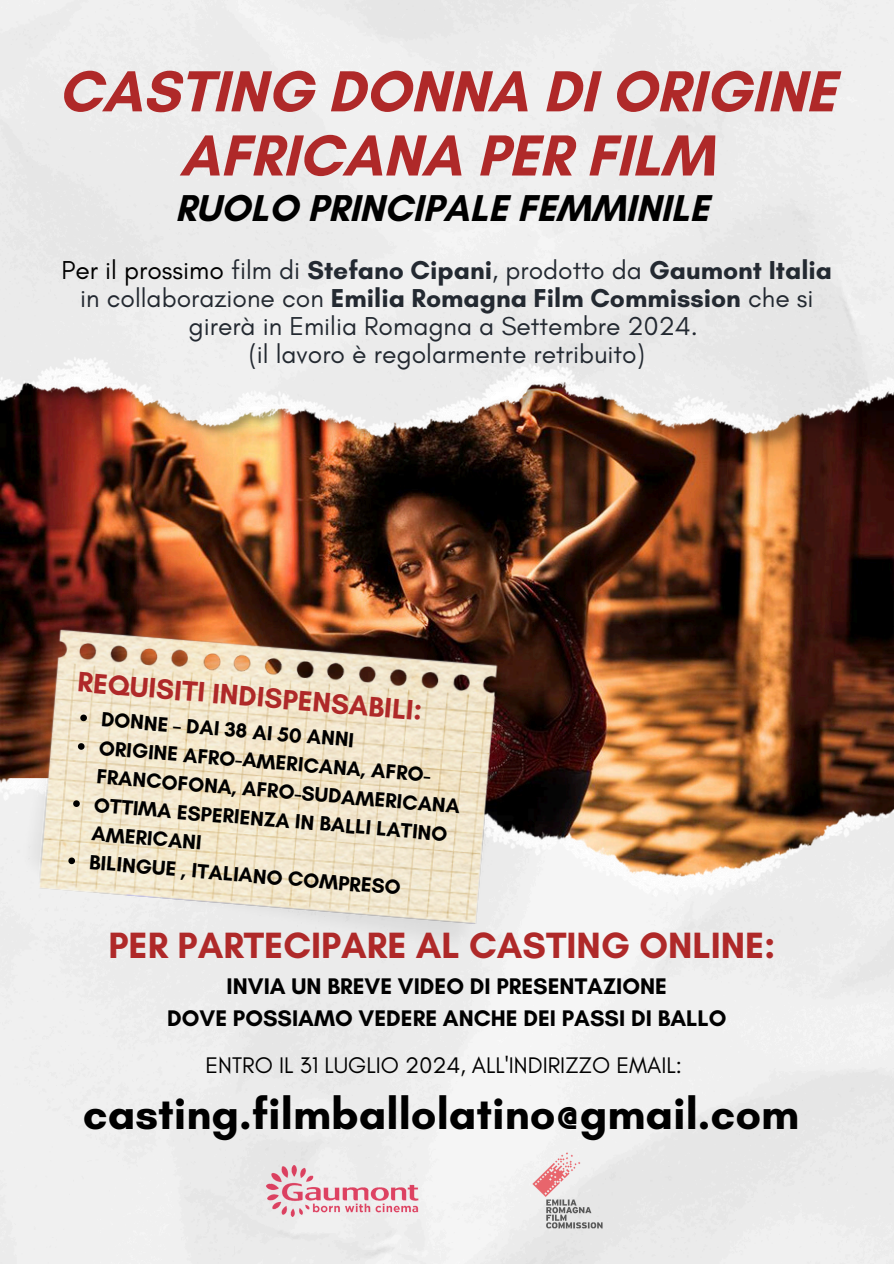
<style>
.page{position:relative;width:894px;height:1264px;background:#fff}
.page>*{position:absolute;margin:0;border:0;box-sizing:border-box;transform-origin:0 0}
.t1{font:700 58.95px/64.2px "Glacial Indifference";color:#af2929;text-align:center}
.t2{font:700 45px "Glacial Indifference";color:#000}
.t3{font:700 38.1px "Glacial Indifference";color:#000}
.t4{font:700 37.2px "Glacial Indifference";color:#af2929}
.t5{font:700 28.65px "Glacial Indifference";color:#af2929}
.t6{font:26.4px/28.2px "Glacial Indifference";color:#232931;text-align:center}
.t7{font:700 22.95px/32.1px "Glacial Indifference";color:#000;text-align:center}
.t8{font:22.95px "Glacial Indifference";color:#000}
.t9{font:700 20.85px/29.1px "Glacial Indifference";color:#000}
.s1{color:#000}
.s2{font-weight:700}
</style>
<div class="page">
<img style="left:0;top:459px;width:893px;height:320px">
<img style="left:0;top:0;width:893px;height:459px">
<img style="left:0;top:779px;width:893px;height:484px">
<img style="left:0;top:577px;width:577px;height:400px">
<img style="left:524px;top:1141px;width:86px;height:97px">
<img style="left:266px;top:1165px;width:152px;height:51px">
<svg style="left:80px;top:714px;width:7px;height:7px"></svg>
<svg style="left:78px;top:743px;width:7px;height:7px"></svg>
<svg style="left:73px;top:800px;width:7px;height:7px"></svg>
<svg style="left:68px;top:857px;width:7px;height:7px"></svg>
<h1 class="t1" style="left:58px;top:59px;width:779px">CASTING DONNA DI ORIGINE<br>AFRICANA PER FILM</h1>
<h3 class="t3" style="left:175px;top:184px;width:535px">RUOLO PRINCIPALE FEMMINILE</h3>
<p class="t6" style="left:61px;top:256px;width:772px"><span class="s1">Per il prossimo</span> film di <span class="s2">Stefano Cipani</span>, prodotto da <span class="s2">Gaumont Italia </span>in collaborazione con <span class="s2">Emilia Romagna Film Commission</span> che si girerà in Emilia Romagna a Settembre 2024.<br>(il lavoro è regolarmente retribuito)</p>
<h5 class="t5" style="left:79px;top:663px;width:347px;rotate:5deg">REQUISITI INDISPENSABILI:</h5>
<p class="t9" style="left:103px;top:703px;width:255px;rotate:5deg">DONNE – DAI 38 AI 50 ANNI</p>
<p class="t9" style="left:98px;top:760px;width:366px;rotate:5deg">FRANCOFONA, AFRO-SUDAMERICANA</p>
<p class="t9" style="left:100px;top:732px;width:337px;rotate:5deg">ORIGINE AFRO-AMERICANA, AFRO-</p>
<p class="t9" style="left:96px;top:789px;width:356px;rotate:5deg">OTTIMA ESPERIENZA IN BALLI LATINO<br>AMERICANI</p>
<p class="t9" style="left:91px;top:846px;width:314px;rotate:5deg">BILINGUE , ITALIANO COMPRESO</p>
<p class="t4" style="left:108px;top:922px;width:668px">PER PARTECIPARE AL CASTING ONLINE:</p>
<p class="t7" style="left:167px;top:970px;width:560px">INVIA UN BREVE VIDEO DI PRESENTAZIONE<br>DOVE POSSIAMO VEDERE ANCHE DEI PASSI DI BALLO</p>
<h3 class="t8" style="left:205px;top:1051px;width:478px">ENTRO IL 31 LUGLIO 2024, ALL'INDIRIZZO EMAIL:</h3>
<p class="t2" style="left:83px;top:1086px;width:717px">casting.filmballolatino@gmail.com</p>
</div>
